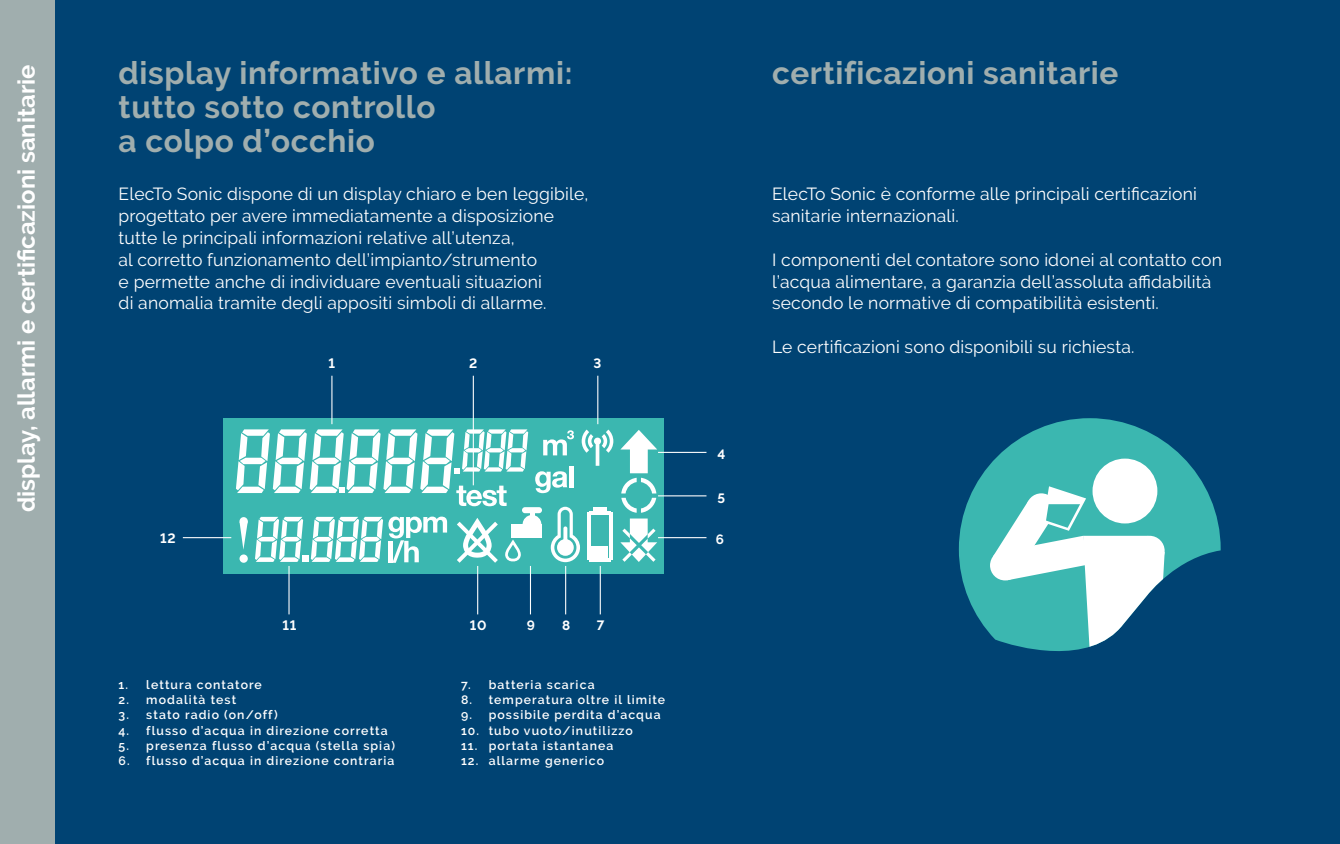
<style>
.page{position:relative;width:1340px;height:844px;background:#fff}
.page>*{position:absolute;margin:0;border:0;box-sizing:border-box;transform-origin:0 0}
.t1{font:700 31.5px/33.8px "Raleway";letter-spacing:.02em;color:#a0aeae}
.t2{font:700 23.8px "Raleway";color:#fff}
.t3{font:17.5px/21.9px "Raleway";letter-spacing:.01em;color:#fff}
.t4{font:700 13.47px "Raleway";color:#fff}
.t5{font:600 12.25px "Raleway";letter-spacing:.09em;color:#fff}
</style>
<div class="page">
<div style="left:0;top:0;width:1339px;height:843px;background:#004373"></div>
<svg style="left:958px;top:418px;width:262px;height:218px;fill:#3bb7b0"></svg>
<div style="left:1092px;top:458px;width:65px;height:65px;background:#fff;border-radius:50%"></div>
<svg style="left:990px;top:550px;width:30px;height:30px"></svg>
<svg style="left:992px;top:486px;width:172px;height:165px"></svg>
<div style="left:223px;top:418px;width:441px;height:155px;background:#3bb7b0"></div>
<svg style="left:620px;top:518px;width:37px;height:44px"></svg>
<hr style="left:587px;top:512px;width:3px;height:48px;background:#fff">
<hr style="left:609px;top:512px;width:3px;height:48px;background:#fff">
<hr style="left:589px;top:558px;width:22px;height:4px;background:#fff">
<hr style="left:589px;top:511px;width:22px;height:3px;background:#fff">
<div style="left:591px;top:546px;width:17px;height:12px;background:#fff"></div>
<hr style="left:593px;top:507px;width:14px;height:4px;background:#fff">
<svg style="left:457px;top:518px;width:41px;height:44px"></svg>
<svg style="left:505px;top:539px;width:16px;height:22px"></svg>
<svg style="left:551px;top:506px;width:29px;height:56px"></svg>
<div style="left:511px;top:524px;width:30px;height:13px;background:#fff"></div>
<div style="left:522px;top:515px;width:19px;height:18px;background:#fff;border-radius:50%"></div>
<div style="left:529px;top:509px;width:5px;height:10px;background:#fff"></div>
<div style="left:522px;top:507px;width:20px;height:6px;background:#fff;border-radius:3px"></div>
<div style="left:239px;top:554px;width:9px;height:8px;background:#fff;border-radius:50%"></div>
<div style="left:239px;top:517px;width:9px;height:8px;background:#fff;border-radius:50%"></div>
<svg style="left:239px;top:521px;width:9px;height:28px"></svg>
<svg style="left:535px;top:471px;width:32px;height:22px"></svg>
<hr style="left:569px;top:465px;width:4px;height:22px;background:#fff">
<svg style="left:543px;top:430px;width:31px;height:25px"></svg>
<svg style="left:255px;top:516px;width:48px;height:45px"></svg>
<svg style="left:311px;top:516px;width:136px;height:46px"></svg>
<svg style="left:236px;top:429px;width:292px;height:77px"></svg>
<div style="left:302px;top:554px;width:6px;height:7px;background:#fff"></div>
<svg style="left:581px;top:429px;width:32px;height:36px"></svg>
<svg style="left:620px;top:430px;width:37px;height:82px"></svg>
<hr style="left:288px;top:565px;width:1px;height:49px;background:#fff">
<hr style="left:183px;top:537px;width:48px;height:1px;background:#fff">
<hr style="left:658px;top:537px;width:48px;height:1px;background:#fff">
<hr style="left:658px;top:495px;width:48px;height:1px;background:#fff">
<hr style="left:658px;top:451px;width:48px;height:2px;background:#fff">
<hr style="left:331px;top:375px;width:1px;height:49px;background:#fff">
<hr style="left:473px;top:375px;width:1px;height:110px;background:#fff">
<hr style="left:597px;top:375px;width:1px;height:49px;background:#fff">
<hr style="left:477px;top:565px;width:1px;height:49px;background:#fff">
<hr style="left:530px;top:565px;width:1px;height:49px;background:#fff">
<hr style="left:565px;top:565px;width:1px;height:49px;background:#fff">
<hr style="left:599px;top:565px;width:2px;height:49px;background:#fff">
<div style="left:0;top:0;width:55px;height:843px;background:#a0aeae"></div>
<h2 class="t2" style="left:13px;top:512px;width:449px;rotate:-90deg">display, allarmi e certificazioni sanitarie</h2>
<h1 class="t1" style="left:119px;top:56px;width:455px">display informativo e allarmi: tutto sotto controllo<br>a colpo d’occhio</h1>
<p class="t3" style="left:119px;top:183px;width:471px">ElecTo Sonic dispone di un display chiaro e ben leggibile, progettato per avere immediatamente a disposizione tutte le principali informazioni relative all’utenza,<br>al corretto funzionamento dell’impianto/strumento<br>e permette anche di individuare eventuali situazioni<br>di anomalia tramite degli appositi simboli di allarme.</p>
<p class="t4" style="left:160px;top:530px;width:17px">12</p>
<p class="t4" style="left:328px;top:355px;width:8px">1</p>
<p class="t4" style="left:469px;top:355px;width:10px">2</p>
<p class="t4" style="left:593px;top:355px;width:9px">3</p>
<p class="t4" style="left:282px;top:617px;width:15px">11</p>
<p class="t4" style="left:470px;top:617px;width:18px">10</p>
<p class="t4" style="left:527px;top:617px;width:10px">9</p>
<p class="t4" style="left:562px;top:617px;width:10px">8</p>
<p class="t4" style="left:597px;top:617px;width:9px">7</p>
<p class="t5" style="left:119px;top:677px;width:145px">1. lettura contatore</p>
<p class="t5" style="left:119px;top:692px;width:119px">2. modalità test</p>
<p class="t5" style="left:119px;top:707px;width:161px">3. stato radio (on/off)</p>
<p class="t5" style="left:119px;top:723px;width:271px">4. flusso d’acqua in direzione corretta</p>
<p class="t5" style="left:119px;top:738px;width:278px">5. presenza flusso d’acqua (stella spia)</p>
<p class="t5" style="left:119px;top:753px;width:277px">6. flusso d’acqua in direzione contraria</p>
<p class="t5" style="left:461px;top:677px;width:135px">7. batteria scarica</p>
<p class="t5" style="left:461px;top:692px;width:206px">8. temperatura oltre il limite</p>
<p class="t5" style="left:461px;top:707px;width:201px">9. possibile perdita d’acqua</p>
<p class="t5" style="left:461px;top:723px;width:173px">10. tubo vuoto/inutilizzo</p>
<p class="t5" style="left:461px;top:738px;width:154px">11. portata istantanea</p>
<p class="t5" style="left:461px;top:753px;width:144px">12. allarme generico</p>
<p class="t4" style="left:717px;top:446px;width:9px">4</p>
<p class="t4" style="left:717px;top:490px;width:9px">5</p>
<p class="t4" style="left:715px;top:531px;width:10px">6</p>
<h1 class="t1" style="left:772px;top:56px;width:348px">certificazioni sanitarie</h1>
<p class="t3" style="left:772px;top:183px;width:426px">ElecTo Sonic è conforme alle principali certificazioni sanitarie internazionali.</p>
<p class="t3" style="left:772px;top:248px;width:451px">I componenti del contatore sono idonei al contatto con l’acqua alimentare, a garanzia dell’assoluta affidabilità secondo le normative di compatibilità esistenti.</p>
<p class="t3" style="left:772px;top:336px;width:364px">Le certificazioni sono disponibili su richiesta.</p>
</div>
